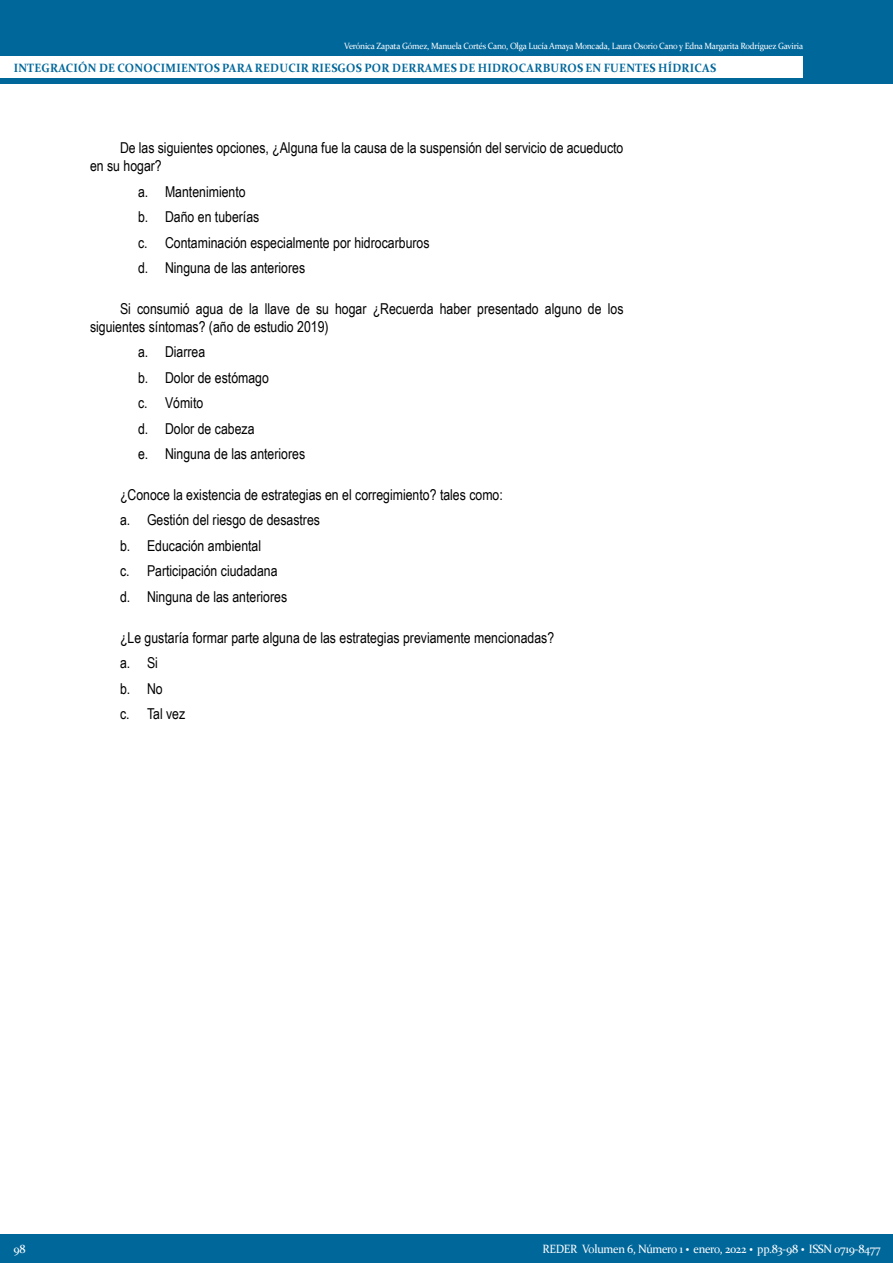
<style>
.page{position:relative;width:893px;height:1263px;background:#fff}
.page>*{position:absolute;margin:0;border:0;box-sizing:border-box;transform-origin:0 0}
.Cuerpo{font:15px/18px "Arial Narrow";color:#000}
.t1{font:700 12px "Constantia";letter-spacing:.02em;color:#00679b;scale:.95 1}
.t2{font:12px "Constantia";letter-spacing:-.025em;color:#fff;scale:.95 1}
.t3{font:9px "Constantia";letter-spacing:-.025em;color:#fff;scale:.95 1}
.s1{font-weight:700;font-size:18px}
</style>
<div class="page">
<div style="left:0;top:0;width:893px;height:84px;background:#00679b"></div>
<div style="left:0;top:56px;width:803px;height:22px;background:#fff"></div>
<div style="left:0;top:1234px;width:893px;height:29px;background:#00679b"></div>
<p class="t3" style="left:344px;top:40px;width:485px">Verónica Zapata Gómez, Manuela Cortés Cano, Olga Lucía Amaya Moncada, Laura Osorio Cano y Edna Margarita Rodríguez Gaviria</p>
<p class="t1" style="left:14px;top:59px;width:741px">INTEGRACIÓN DE CONOCIMIENTOS PARA REDUCIR RIESGOS POR DERRAMES DE HIDROCARBUROS EN FUENTES HÍDRICAS</p>
<p class="Cuerpo" style="left:90px;top:139px;width:535px;text-indent:30px">De las siguientes opciones, ¿Alguna fue la causa de la suspensión del servicio de acueducto en su hogar?</p>
<p class="Cuerpo" style="left:138px;top:182px;width:109px">a. Mantenimiento</p>
<p class="Cuerpo" style="left:138px;top:208px;width:123px">b. Daño en tuberías</p>
<p class="Cuerpo" style="left:138px;top:233px;width:293px">c. Contaminación especialmente por hidrocarburos</p>
<p class="Cuerpo" style="left:138px;top:259px;width:169px">d. Ninguna de las anteriores</p>
<p class="Cuerpo" style="left:90px;top:299px;width:535px;text-indent:30px">Si consumió agua de la llave de su hogar ¿Recuerda haber presentado alguno de los siguientes síntomas? (año de estudio 2019)</p>
<p class="Cuerpo" style="left:138px;top:343px;width:69px">a. Diarrea</p>
<p class="Cuerpo" style="left:138px;top:368px;width:132px">b. Dolor de estómago</p>
<p class="Cuerpo" style="left:138px;top:394px;width:67px">c. Vómito</p>
<p class="Cuerpo" style="left:138px;top:419px;width:118px">d. Dolor de cabeza</p>
<p class="Cuerpo" style="left:138px;top:445px;width:169px">e. Ninguna de las anteriores</p>
<p class="Cuerpo" style="left:120px;top:485px;width:384px">¿Conoce la existencia de estrategias en el corregimiento? tales como:</p>
<p class="Cuerpo" style="left:120px;top:511px;width:201px">a. Gestión del riesgo de desastres</p>
<p class="Cuerpo" style="left:120px;top:536px;width:143px">b. Educación ambiental</p>
<p class="Cuerpo" style="left:120px;top:562px;width:159px">c. Participación ciudadana</p>
<p class="Cuerpo" style="left:120px;top:587px;width:169px">d. Ninguna de las anteriores</p>
<p class="Cuerpo" style="left:120px;top:628px;width:436px">¿Le gustaría formar parte alguna de las estrategias previamente mencionadas?</p>
<p class="Cuerpo" style="left:120px;top:653px;width:39px">a. Si</p>
<p class="Cuerpo" style="left:120px;top:679px;width:44px">b. No</p>
<p class="Cuerpo" style="left:120px;top:704px;width:67px">c. Tal vez</p>
<p class="t2" style="left:14px;top:1241px;width:14px">98</p>
<p class="t2" style="left:542px;top:1240px;width:357px">REDER Volumen 6, Número 1 <span class="s1">·</span> enero, 2022 <span class="s1">·</span> pp.83-98 <span class="s1">·</span> ISSN 0719-8477</p>
</div>
